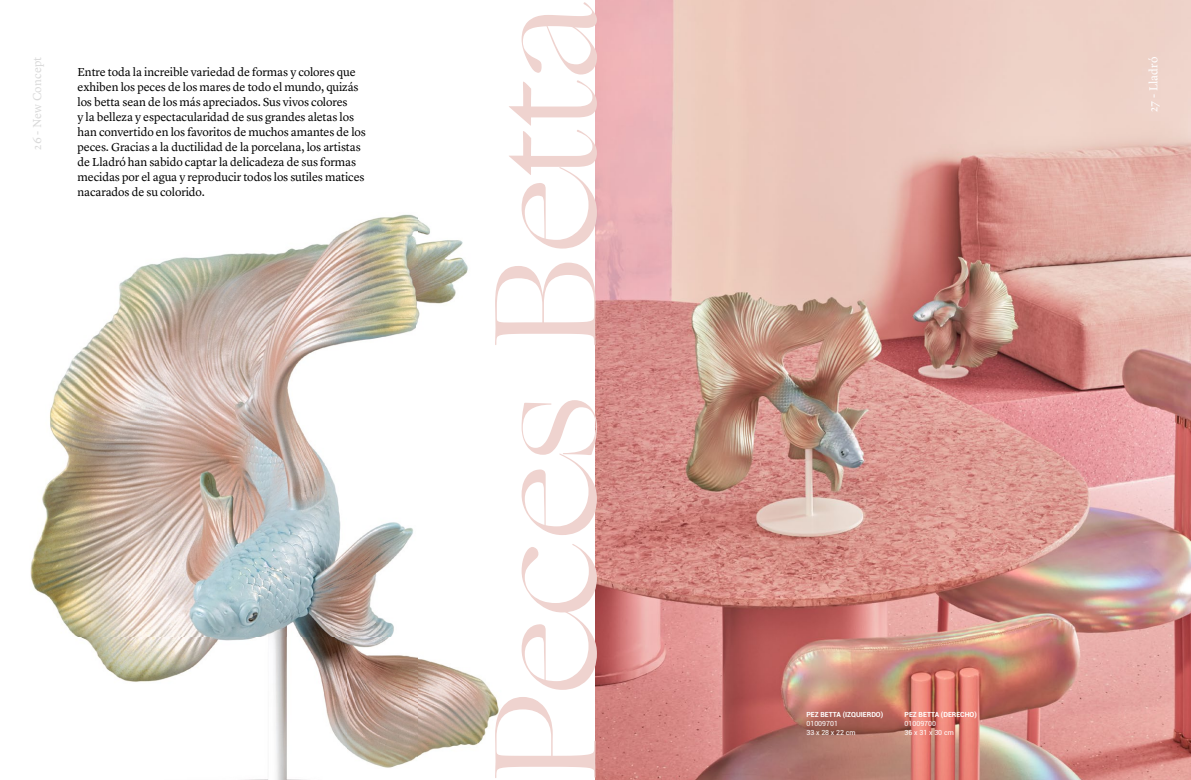
<style>
.page{position:relative;width:1191px;height:780px;background:#fff}
.page>*{position:absolute;margin:0;border:0;box-sizing:border-box;transform-origin:0 0}
.t1{font:144.8px "Ogg";letter-spacing:.015em;color:#efd3cf}
.t2{font:12px/15px "Lyon Text";letter-spacing:-.01em;color:#000}
.t3{font:12px "Lyon Text";letter-spacing:.01em;color:#dadada}
.t4{font:12px "Lyon Text";letter-spacing:.01em;color:#fff}
.t5{font:700 7px "Roboto";color:#fff}
.t6{font:7px/9px "Roboto";color:#fff}
</style>
<div class="page">
<img style="left:595px;top:0;width:596px;height:780px">
<img style="left:30px;top:214px;width:469px;height:566px">
<p class="t3" style="left:28px;top:150px;width:95px;rotate:-90deg">26 - New Concept</p>
<h1 class="t1" style="left:447px;top:780px;width:779px;rotate:-90deg">Peces Betta</h1>
<p class="t2" style="left:77px;top:63px;width:290px">Entre toda la increible variedad de formas y colores que exhiben los peces de los mares de todo el mundo, quizás los betta sean de los más apreciados. Sus vivos colores<br>y la belleza y espectacularidad de sus grandes aletas los han convertido en los favoritos de muchos amantes de los peces. Gracias a la ductilidad de la porcelana, los artistas de Lladró han sabido captar la delicadeza de sus formas mecidas por el agua y reproducir todos los sutiles matices nacarados de su colorido.</p>
<p class="t4" style="left:1144px;top:112px;width:57px;rotate:-90deg">27 - Lladró</p>
<p class="t5" style="left:806px;top:709px;width:78px">PEZ BETTA (IZQUIERDO)</p>
<p class="t6" style="left:806px;top:718px;width:51px">01009701<br>33 x 28 x 22 cm</p>
<p class="t5" style="left:904px;top:709px;width:74px">PEZ BETTA (DERECHO)</p>
<p class="t6" style="left:904px;top:718px;width:51px">01009700<br>36 x 31 x 30 cm</p>
</div>
